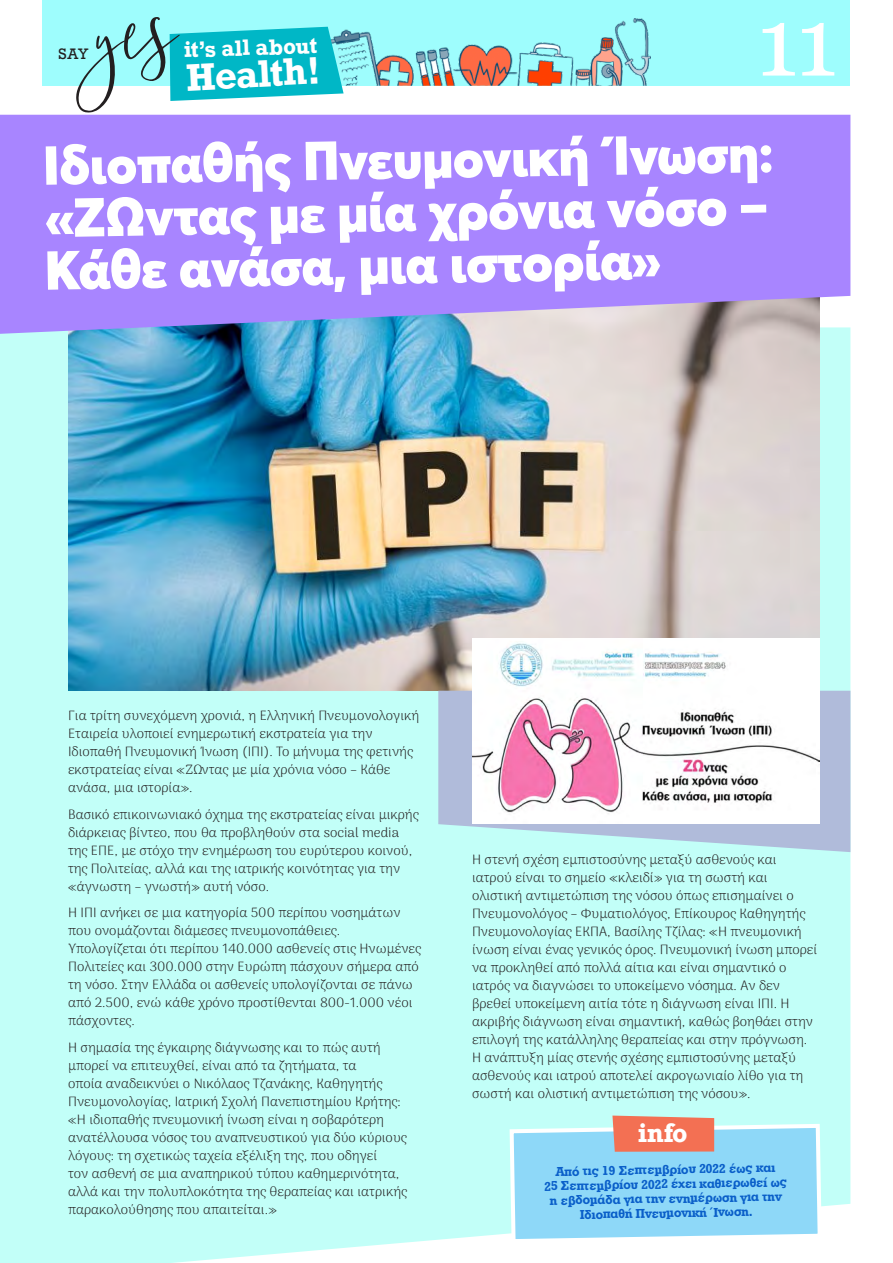
<style>
.page{position:relative;width:893px;height:1263px;background:#fff}
.page>*{position:absolute;margin:0;border:0;box-sizing:border-box;transform-origin:0 0}
.t1{font:97.5px "Georgia";color:#fff}
.t2{font:900 54px/52.5px "Averta";color:#fff;text-align:justify}
.t3{font:700 36px "Rockwell";color:#fff}
.t4{font:700 25.2px "Rockwell";color:#fff}
.t5{font:700 21px "Rockwell";color:#fff}
.t6{font:14.25px "Rockwell";color:#231f20}
.t7{font:100 13.5px/18px "Arima";color:#231f20}
.t8{font:13.35px/14.5px "UB Rockwell Bold";color:#0a5fc9;text-align:center}
</style>
<div class="page">
<div style="left:0;top:334px;width:850px;height:929px;background:#c2fff8"></div>
<img style="left:68px;top:334px;width:751px;height:357px">
<svg style="left:438px;top:691px;width:412px;height:161px;background:#b6cfe3"></svg>
<svg style="left:0;top:115px;width:850px;height:219px;background:#a789f9"></svg>
<div style="left:43px;top:0;width:807px;height:85px;background:#9efdfd"></div>
<img style="left:344px;top:18px;width:307px;height:67px">
<svg style="left:76px;top:17px;width:268px;height:96px"></svg>
<svg style="left:508px;top:1115px;width:316px;height:130px;background:#a6d6ea"></svg>
<img style="left:472px;top:638px;width:347px;height:185px">
<p class="t6" style="left:59px;top:45px;width:32px">SAY</p>
<h3 class="t5" style="left:183px;top:36px;width:135px;rotate:-2deg">it’s all about</h3>
<h3 class="t3" style="left:185px;top:54px;width:136px;rotate:-3deg">Health!</h3>
<h1 class="t1" style="left:756px;top:-29px;width:83px">11</h1>
<h2 class="t2" style="left:43px;top:139px;width:732px;rotate:-1deg">Ιδιοπαθής Πνευμονική Ίνωση: «ΖΩντας με μία χρόνια νόσο – Κάθε ανάσα, μια ιστορία»</h2>
<p class="t7" style="left:68px;top:707px;width:353px">Για τρίτη συνεχόμενη χρονιά, η Ελληνική Πνευμονολογική Εταιρεία υλοποιεί ενημερωτική εκστρατεία για την Ιδιοπαθή Πνευμονική Ίνωση (ΙΠΙ). To μήνυμα της φετινής εκστρατείας είναι «ΖΩντας με μία χρόνια νόσο – Κάθε ανάσα, μια ιστορία».</p>
<p class="t7" style="left:68px;top:805px;width:352px">Βασικό επικοινωνιακό όχημα της εκστρατείας είναι μικρής διάρκειας βίντεο, που θα προβληθούν στα social media της ΕΠΕ, με στόχο την ενημέρωση του ευρύτερου κοινού, της Πολιτείας, αλλά και της ιατρικής κοινότητας για την «άγνωστη – γνωστή» αυτή νόσο.</p>
<p class="t7" style="left:68px;top:904px;width:354px">Η ΙΠΙ ανήκει σε μια κατηγορία 500 περίπου νοσημάτων που ονομάζονται διάμεσες πνευμονοπάθειες.<br>Υπολογίζεται ότι περίπου 140.000 ασθενείς στις Ηνωμένες Πολιτείες και 300.000 στην Ευρώπη πάσχουν σήμερα από τη νόσο. Στην Ελλάδα οι ασθενείς υπολογίζονται σε πάνω από 2.500, ενώ κάθε χρόνο προστίθενται 800-1.000 νέοι πάσχοντες.</p>
<p class="t7" style="left:68px;top:1038px;width:340px">H σημασία της έγκαιρης διάγνωσης και το πώς αυτή μπορεί να επιτευχθεί, είναι από τα ζητήματα, τα<br>οποία αναδεικνύει ο Νικόλαος Τζανάκης, Καθηγητής Πνευμονολογίας, Ιατρική Σχολή Πανεπιστημίου Κρήτης: «Η ιδιοπαθής πνευμονική ίνωση είναι η σοβαρότερη ανατέλλουσα νόσος του αναπνευστικού για δύο κύριους λόγους: τη σχετικώς ταχεία εξέλιξη της, που οδηγεί<br>τον ασθενή σε μια αναπηρικού τύπου καθημερινότητα, αλλά και την πολυπλοκότητα της θεραπείας και ιατρικής παρακολούθησης που απαιτείται.»</p>
<p class="t7" style="left:472px;top:851px;width:347px">Η στενή σχέση εμπιστοσύνης μεταξύ ασθενούς και ιατρού είναι το σημείο «κλειδί» για τη σωστή και ολιστική αντιμετώπιση της νόσου όπως επισημαίνει ο Πνευμονολόγος – Φυματιολόγος, Επίκουρος Καθηγητής Πνευμονολογίας ΕΚΠΑ, Βασίλης Τζίλας: «Η πνευμονική ίνωση είναι ένας γενικός όρος. Πνευμονική ίνωση μπορεί να προκληθεί από πολλά αίτια και είναι σημαντικό ο ιατρός να διαγνώσει το υποκείμενο νόσημα. Αν δεν βρεθεί υποκείμενη αιτία τότε η διάγνωση είναι ΙΠΙ. Η ακριβής διάγνωση είναι σημαντική, καθώς βοηθάει στην επιλογή της κατάλληλης θεραπείας και στην πρόγνωση.<br>Η ανάπτυξη μίας στενής σχέσης εμπιστοσύνης μεταξύ ασθενούς και ιατρού αποτελεί ακρογωνιαίο λίθο για τη σωστή και ολιστική αντιμετώπιση της νόσου».</p>
<h3 class="t4" style="left:638px;top:1116px;width:51px">info</h3>
<p class="t8" style="left:544px;top:1164px;width:244px;rotate:-1deg">Από τις 19 Σεπτεμβρίου 2022 έως και<br>25 Σεπτεμβρίου 2022 έχει καθιερωθεί ως η εβδομάδα για την ενημέρωση για την Ιδιοπαθή Πνευμονική Ίνωση.</p>
</div>
